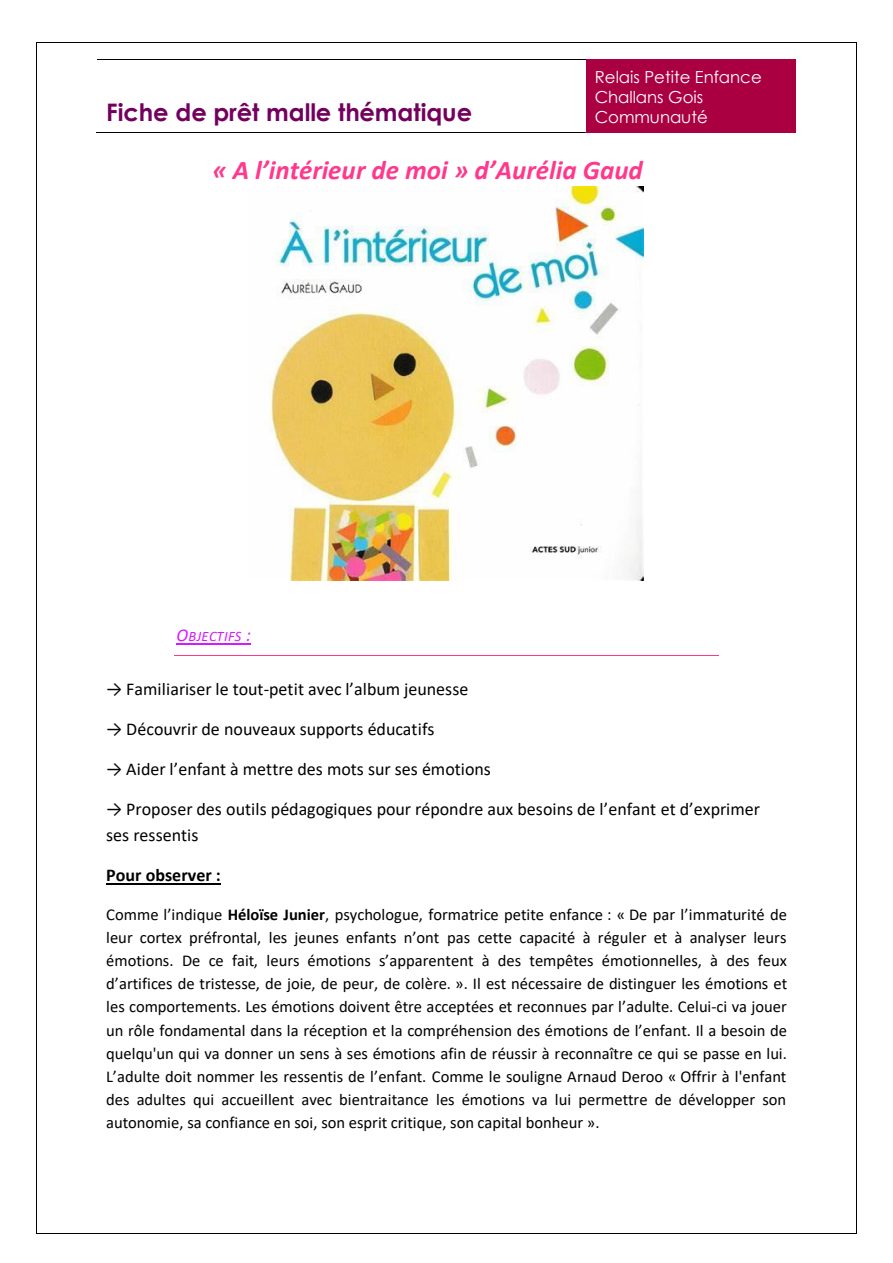
<style>
.page{position:relative;width:893px;height:1263px;background:#fff}
.page>*{position:absolute;margin:0;border:0;box-sizing:border-box;transform-origin:0 0}
.t1{font:italic 700 27px "Calibri";color:#ff388c}
.t2{font:700 24.15px "Century Gothic";color:#74005e}
.t3{font:18px/25.2px "Calibri";color:#000}
.t4{font:700 18px "Calibri";color:#000}
.t5{font:16.5px/23.1px "Calibri";color:#000;text-align:justify}
.t6{font:16.5px/20.1px "Century Gothic";letter-spacing:-.005em;color:#fff}
.t7{font:italic 14.4px "Calibri";letter-spacing:.02em;color:#d419ff}
.s1{font-size:18px}
.s2{font-weight:700}
</style>
<div class="page">
<div style="left:586px;top:61px;width:209px;height:71px;background:#aa0042"></div>
<hr style="left:97px;top:59px;width:489px;height:1px;background:#000">
<hr style="left:587px;top:59px;width:208px;height:1px;background:#aa0042">
<div style="left:587px;top:60px;width:208px;height:6px;background:#aa0042"></div>
<hr style="left:96px;top:132px;width:490px;height:1px;background:#000">
<hr style="left:586px;top:132px;width:209px;height:1px;background:#aa0042">
<img style="left:270px;top:187px;width:373px;height:393px">
<hr style="left:176px;top:644px;width:75px;height:1px;background:#d419ff">
<hr style="left:174px;top:655px;width:545px;height:1px;background:#ff388c">
<hr style="left:106px;top:883px;width:115px;height:1px;background:#000">
<hr style="left:37px;top:43px;width:819px;height:1px;background:#000">
<hr style="left:36px;top:43px;width:1px;height:1190px;background:#000">
<hr style="left:856px;top:43px;width:1px;height:1190px;background:#000">
<hr style="left:37px;top:1233px;width:819px;height:1px;background:#000">
<p class="t6" style="left:595px;top:66px;width:168px">Relais Petite Enfance<br>Challans Gois<br>Communauté</p>
<p class="t1" style="left:212px;top:151px;width:432px">« A l’intérieur de moi » d’Aurélia Gaud</p>
<p class="t2" style="left:106px;top:94px;width:368px">Fiche de prêt malle thématique</p>
<p class="t7" style="left:176px;top:627px;width:76px"><span class="s1">O</span>BJECTIFS <span class="s1">:</span></p>
<p class="t3" style="left:106px;top:676px;width:364px">→ Familiariser le tout-petit avec l’album jeunesse</p>
<p class="t3" style="left:106px;top:716px;width:330px">→ Découvrir de nouveaux supports éducatifs</p>
<p class="t3" style="left:106px;top:756px;width:386px">→ Aider l’enfant à mettre des mots sur ses émotions</p>
<p class="t3" style="left:106px;top:796px;width:656px">→ Proposer des outils pédagogiques pour répondre aux besoins de l’enfant et d’exprimer ses ressentis</p>
<p class="t4" style="left:106px;top:862px;width:116px">Pour observer :</p>
<p class="t5" style="left:106px;top:902px;width:683px">Comme l’indique <span class="s2">Héloïse Junier</span>, psychologue, formatrice petite enfance : « De par l’immaturité de leur cortex préfrontal, les jeunes enfants n’ont pas cette capacité à réguler et à analyser leurs émotions. De ce fait, leurs émotions s’apparentent à des tempêtes émotionnelles, à des feux d’artifices de tristesse, de joie, de peur, de colère. ». Il est nécessaire de distinguer les émotions et les comportements. Les émotions doivent être acceptées et reconnues par l’adulte. Celui-ci va jouer un rôle fondamental dans la réception et la compréhension des émotions de l’enfant. Il a besoin de quelqu'un qui va donner un sens à ses émotions afin de réussir à reconnaître ce qui se passe en lui.<br>L’adulte doit nommer les ressentis de l’enfant. Comme le souligne Arnaud Deroo « Offrir à l'enfant des adultes qui accueillent avec bientraitance les émotions va lui permettre de développer son autonomie, sa confiance en soi, son esprit critique, son capital bonheur ».</p>
</div>
